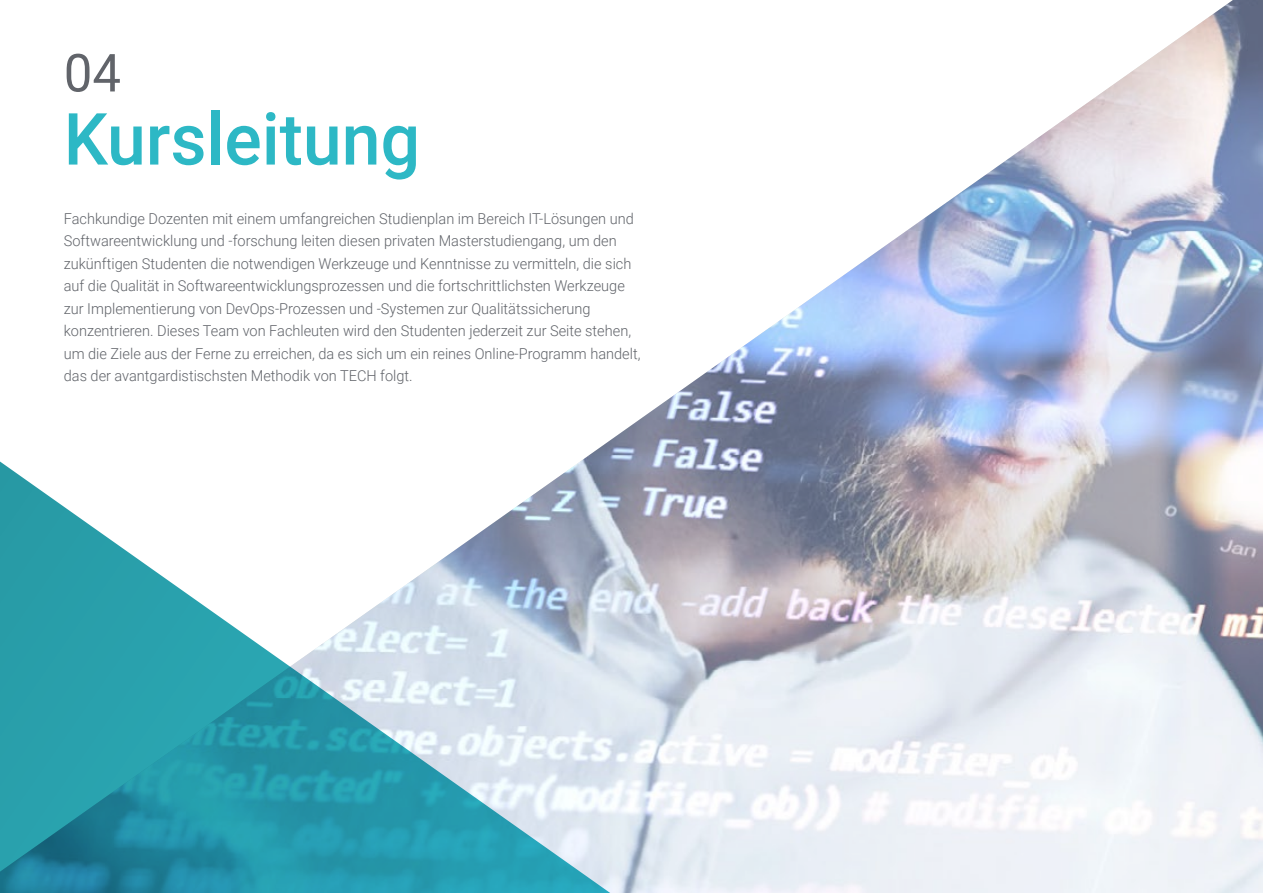
<style>
.page{position:relative;width:1263px;height:893px;background:#fff}
.page>*{position:absolute;margin:0;border:0;box-sizing:border-box;transform-origin:0 0}
.t1{font:500 72px "Roboto";color:#2db8c5}
.t2{font:52.5px "Roboto";color:#61646a}
.t3{font:300 15px/22.5px "Roboto";color:#61646a}
</style>
<div class="page">
<img style="left:602px;top:0;width:661px;height:893px">
<svg style="left:0;top:446px;width:640px;height:447px"></svg>
<h2 class="t2" style="left:64px;top:36px;width:59px">04</h2>
<h1 class="t1" style="left:64px;top:89px;width:358px">Kursleitung</h1>
<p class="t3" style="left:64px;top:207px;width:578px">Fachkundige Dozenten mit einem umfangreichen Studienplan im Bereich IT-Lösungen und Softwareentwicklung und -forschung leiten diesen privaten Masterstudiengang, um den zukünftigen Studenten die notwendigen Werkzeuge und Kenntnisse zu vermitteln, die sich auf die Qualität in Softwareentwicklungsprozessen und die fortschrittlichsten Werkzeuge zur Implementierung von DevOps-Prozessen und -Systemen zur Qualitätssicherung konzentrieren. Dieses Team von Fachleuten wird den Studenten jederzeit zur Seite stehen, um die Ziele aus der Ferne zu erreichen, da es sich um ein reines Online-Programm handelt, das der avantgardistischsten Methodik von TECH folgt.</p>
</div>
